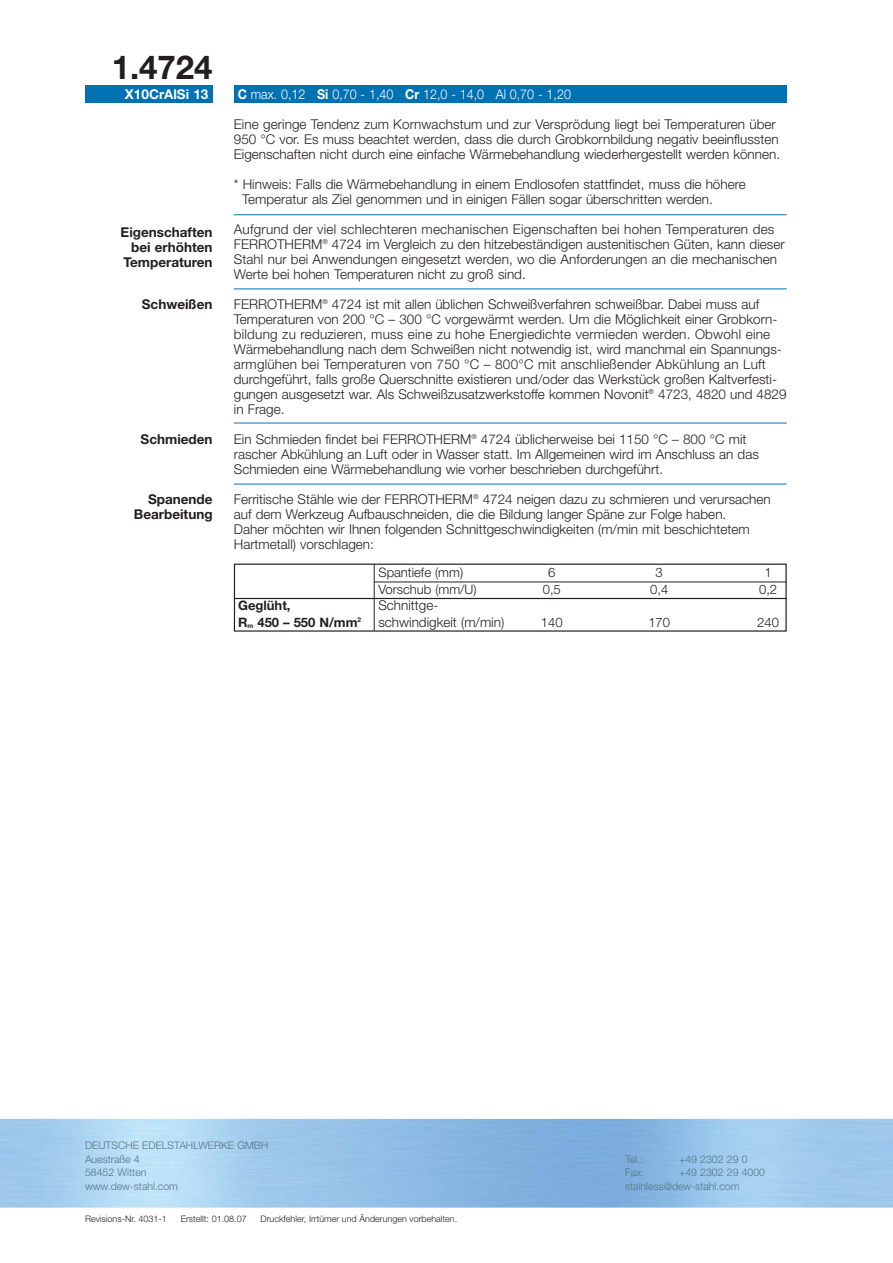
<style>
.page{position:relative;width:893px;height:1263px;background:#fff}
.page>*{position:absolute;margin:0;border:0;box-sizing:border-box;transform-origin:0 0}
.t1{font:700 33px "Helvetica Neue";color:#231f20}
.t2{font:300 13.5px/15px "Helvetica Neue";color:#231f20}
.t3{font:700 13.5px/15px "Helvetica Neue";color:#231f20;text-align:right}
.t4{font:300 13.5px "Helvetica Neue";color:#fff;scale:.93 1}
.t5{font:700 13.5px "Helvetica Neue";color:#fff}
.t6{font:300 13.05px/16.5px "Helvetica Neue";color:#231f20;text-align:center}
.t7{font:700 13.05px/16.5px "Helvetica Neue";color:#231f20}
.t8{font:300 10.5px/13.5px "Helvetica Neue";color:#557483}
.t9{font:300 9px "Helvetica Neue";color:#231f20}
.s1{font-weight:700}
</style>
<div class="page">
<div style="left:234px;top:86px;width:553px;height:17px;background:#0072b4"></div>
<div style="left:85px;top:86px;width:128px;height:17px;background:#0072b4"></div>
<hr style="left:234px;top:423px;width:553px;height:1px;background:#0072b4">
<hr style="left:234px;top:484px;width:553px;height:1px;background:#0072b4">
<hr style="left:234px;top:214px;width:553px;height:1px;background:#0072b4">
<hr style="left:234px;top:288px;width:553px;height:1px;background:#0072b4">
<div style="left:234px;top:564px;width:553px;height:68px;border:1px solid #231f20"></div>
<hr style="left:234px;top:598px;width:553px;height:1px;background:#231f20">
<hr style="left:374px;top:564px;width:1px;height:67px;background:#231f20">
<hr style="left:374px;top:582px;width:413px;height:1px;background:#231f20">
<h1 class="t1" style="left:112px;top:55px;width:102px">1.4724</h1>
<p class="t5" style="left:125px;top:89px;width:85px">X10CrAlSi 13</p>
<p class="t3" style="left:121px;top:226px;width:93px">Eigenschaften bei erhöhten<br>Temperaturen</p>
<p class="t3" style="left:142px;top:298px;width:72px">Schweißen</p>
<p class="t3" style="left:141px;top:433px;width:73px">Schmieden</p>
<p class="t3" style="left:134px;top:493px;width:80px">Spanende<br>Bearbeitung</p>
<p class="t4" style="left:238px;top:89px;width:360px"><span class="s1">C</span> max. 0,12 <span class="s1">Si</span> 0,70 - 1,40 <span class="s1">Cr</span> 12,0 - 14,0 Al 0,70 - 1,20</p>
<p class="t2" style="left:234px;top:118px;width:548px">Eine geringe Tendenz zum Kornwachstum und zur Versprödung liegt bei Temperaturen über<br>950 °C vor. Es muss beachtet werden, dass die durch Grobkornbildung negativ beeinflussten<br>Eigenschaften nicht durch eine einfache Wärmebehandlung wiederhergestellt werden können.</p>
<p class="t2" style="left:242px;top:178px;width:505px;text-indent:-8px">* Hinweis: Falls die Wärmebehandlung in einem Endlosofen stattfindet, muss die höhere<br>Temperatur als Ziel genommen und in einigen Fällen sogar überschritten werden.</p>
<p class="t2" style="left:234px;top:223px;width:552px">Aufgrund der viel schlechteren mechanischen Eigenschaften bei hohen Temperaturen des FERROTHERM<sup>®</sup> 4724 im Vergleich zu den hitzebeständigen austenitischen Güten, kann dieser Stahl nur bei Anwendungen eingesetzt werden, wo die Anforderungen an die mechanischen Werte bei hohen Temperaturen nicht zu groß sind.</p>
<p class="t2" style="left:234px;top:298px;width:554px">FERROTHERM<sup>®</sup> 4724 ist mit allen üblichen Schweißverfahren schweißbar. Dabei muss auf Temperaturen von 200 °C – 300 °C vorgewärmt werden. Um die Möglichkeit einer Grobkorn&shy;bildung zu reduzieren, muss eine zu hohe Energiedichte vermieden werden. Obwohl eine Wärmebehandlung nach dem Schweißen nicht notwendig ist, wird manchmal ein Spannungs&shy;armglühen bei Temperaturen von 750 °C – 800°C mit anschließender Abkühlung an Luft durchgeführt, falls große Querschnitte existieren und/oder das Werkstück großen Kaltverfesti&shy;gungen ausgesetzt war. Als Schweißzusatzwerkstoffe kommen Novonit<sup>®</sup> 4723, 4820 und 4829 in Frage.</p>
<p class="t2" style="left:234px;top:433px;width:526px">Ein Schmieden findet bei FERROTHERM<sup>®</sup> 4724 üblicherweise bei 1150 °C – 800 °C mit rascher Abkühlung an Luft oder in Wasser statt. Im Allgemeinen wird im Anschluss an das<br>Schmieden eine Wärmebehandlung wie vorher beschrieben durchgeführt.</p>
<p class="t2" style="left:234px;top:493px;width:538px">Ferritische Stähle wie der FERROTHERM<sup>®</sup> 4724 neigen dazu zu schmieren und verursachen auf dem Werkzeug Aufbauschneiden, die die Bildung langer Späne zur Folge haben.<br>Daher möchten wir Ihnen folgenden Schnittgeschwindigkeiten (m/min mit beschichtetem Hartmetall) vorschlagen:</p>
<p class="t7" style="left:238px;top:599px;width:125px">Geglüht,<br>R<sub>m</sub> 450 – 550 N/mm<sup>2</sup></p>
<p class="t6" style="left:378px;top:566px;width:100px;text-align:left">Spantiefe (mm)<br>Vorschub (mm/U)</p>
<p class="t2" style="left:378px;top:599px;width:127px;line-height:16.5px">Schnittge&shy;schwindigkeit (m/min)</p>
<p class="t6" style="left:543px;top:566px;width:20px">6<br>0,5</p>
<p class="t6" style="left:541px;top:615px;width:23px">140</p>
<p class="t6" style="left:650px;top:566px;width:20px">3<br>0,4</p>
<p class="t6" style="left:648px;top:615px;width:23px">170</p>
<p class="t6" style="left:759px;top:566px;width:20px">1<br>0,2</p>
<p class="t6" style="left:757px;top:615px;width:23px">240</p>
<p class="t8" style="left:85px;top:1139px;width:185px">DEUTSCHE EDELSTAHLWERKE GMBH<br>Auestraße 4<br>58452 Witten<br>www.dew-stahl.com</p>
<p class="t9" style="left:85px;top:1216px;width:83px">Revisions-Nr. 4031-1</p>
<p class="t9" style="left:181px;top:1216px;width:68px">Erstellt: 01.08.07</p>
<p class="t9" style="left:261px;top:1216px;width:198px">Druckfehler, Irrtümer und Änderungen vorbehalten.</p>
<p class="t8" style="left:625px;top:1153px;width:19px">Tel.:</p>
<p class="t8" style="left:679px;top:1153px;width:70px">+49 2302 29 0</p>
<p class="t8" style="left:625px;top:1166px;width:21px">Fax:</p>
<p class="t8" style="left:625px;top:1166px;width:141px;text-indent:54px">+49 2302 29 4000 stainless@dew-stahl.com</p>
</div>
